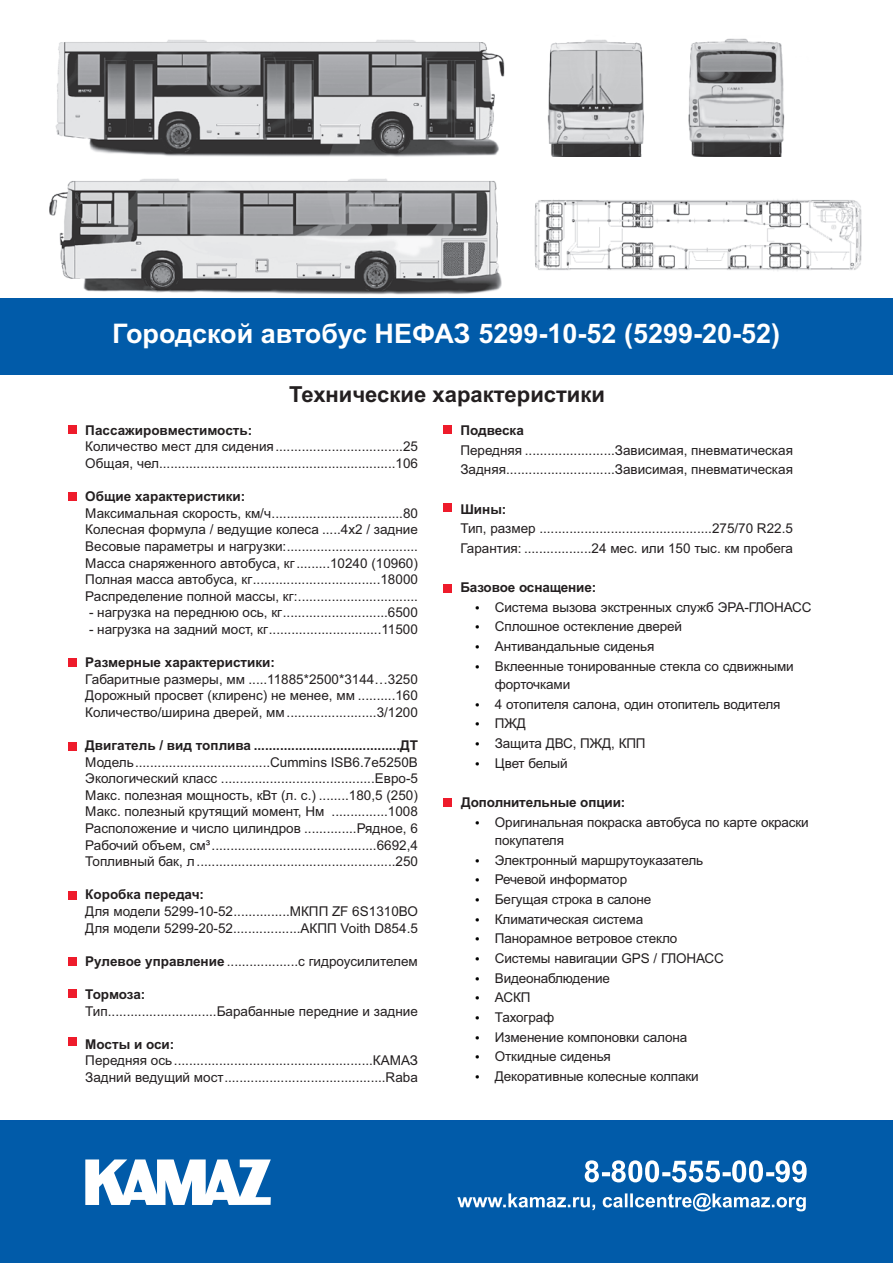
<style>
.page{position:relative;width:893px;height:1263px;background:#fff}
.page>*{position:absolute;margin:0;border:0;box-sizing:border-box;transform-origin:0 0}
.t1{font:700 27px "Arial";color:#fff}
.t2{font:700 22.05px "Arial";color:#231f20}
.t3{font:13.5px/19.6px "Arial";letter-spacing:-.01em;color:#231f20}
.t4{font:700 13.5px "Arial";color:#231f20}
.s1{font-weight:700}
</style>
<div class="page">
<div style="left:68px;top:425px;width:9px;height:9px;background:#ee1b2b"></div>
<div style="left:0;top:1122px;width:893px;height:141px;background:#015ba9"></div>
<svg style="left:85px;top:1159px;width:186px;height:46px"></svg>
<div style="left:68px;top:742px;width:9px;height:8px;background:#ee1b2b"></div>
<div style="left:68px;top:891px;width:9px;height:9px;background:#ee1b2b"></div>
<div style="left:68px;top:989px;width:9px;height:8px;background:#ee1b2b"></div>
<div style="left:68px;top:1037px;width:9px;height:9px;background:#ee1b2b"></div>
<div style="left:68px;top:492px;width:9px;height:8px;background:#ee1b2b"></div>
<div style="left:68px;top:957px;width:9px;height:8px;background:#ee1b2b"></div>
<div style="left:68px;top:658px;width:9px;height:9px;background:#ee1b2b"></div>
<img style="left:49px;top:39px;width:813px;height:256px">
<img style="left:512px;top:38px;width:300px;height:118px">
<div style="left:0;top:298px;width:893px;height:76px;background:#015ba9"></div>
<svg style="left:457px;top:1193px;width:349px;height:18px"></svg>
<svg style="left:585px;top:1160px;width:222px;height:22px"></svg>
<div style="left:443px;top:425px;width:8px;height:9px;background:#ee1b2b"></div>
<div style="left:443px;top:584px;width:8px;height:8px;background:#ee1b2b"></div>
<div style="left:443px;top:503px;width:8px;height:9px;background:#ee1b2b"></div>
<div style="left:443px;top:798px;width:8px;height:8px;background:#ee1b2b"></div>
<h1 class="t1" style="left:112px;top:323px;width:669px">Городской автобус НЕФАЗ 5299-10-52 (5299-20-52)</h1>
<h2 class="t2" style="left:289px;top:386px;width:318px">Технические характеристики</h2>
<p class="t4" style="left:85px;top:425px;width:168px">Пассажировместимость:</p>
<p class="t3" style="left:85px;top:440px;width:334px;line-height:16.6px">Количество мест для сидения..................................25<br>Общая, чел...............................................................106</p>
<p class="t4" style="left:85px;top:491px;width:161px">Общие характеристики:</p>
<p class="t3" style="left:85px;top:506px;width:334px;line-height:16.6px;text-align:justify">Максимальная скорость, км/ч...................................80<br>Колесная формула / ведущие колеса .....4х2 / задние Весовые параметры и нагрузки:...................................<br>Масса снаряженного автобуса, кг.........10240 (10960)<br>Полная масса автобуса, кг..................................18000<br>Распределение полной массы, кг:................................</p>
<p class="t3" style="left:89px;top:604px;width:330px">- нагрузка на переднюю ось, кг............................6500</p>
<p class="t3" style="left:89px;top:621px;width:330px">- нагрузка на задний мост, кг..............................11500</p>
<p class="t4" style="left:85px;top:657px;width:191px">Размерные характеристики:</p>
<p class="t3" style="left:85px;top:672px;width:334px;line-height:16.6px;text-align:justify">Габаритные размеры, мм .....11885*2500*3144…3250<br>Дорожный просвет (клиренс) не менее, мм ..........160<br>Количество/ширина дверей, мм........................3/1200</p>
<p class="t4" style="left:85px;top:740px;width:334px">Двигатель / вид топлива .......................................ДТ</p>
<p class="t3" style="left:85px;top:755px;width:334px;line-height:16.6px;text-align:justify">Модель....................................Cummins ISB6.7е5250B Экологический класс .........................................Евро-5<br>Макс. полезная мощность, кВт (л. с.) ........180,5 (250)<br>Макс. полезный крутящий момент, Нм ...............1008<br>Расположение и число цилиндров ..............Рядное, 6<br>Рабочий объем, см³............................................6692,4<br>Топливный бак, л .....................................................250</p>
<p class="t4" style="left:85px;top:890px;width:120px">Коробка передач:</p>
<p class="t3" style="left:85px;top:904px;width:334px;line-height:16.6px">Для модели 5299-10-52...............МКПП ZF 6S1310ВО<br>Для модели 5299-20-52..................АКПП Voith D854.5</p>
<p class="t3" style="left:85px;top:952px;width:334px"><span class="s1">Рулевое управление</span> ...................с гидроусилителем</p>
<p class="t4" style="left:85px;top:989px;width:62px">Тормоза:</p>
<p class="t3" style="left:85px;top:1002px;width:334px">Тип.............................Барабанные передние и задние</p>
<p class="t4" style="left:85px;top:1039px;width:91px">Мосты и оси:</p>
<p class="t3" style="left:85px;top:1053px;width:334px;line-height:16.6px">Передняя ось.....................................................КАМАЗ<br>Задний ведущий мост...........................................Raba</p>
<p class="t4" style="left:460px;top:425px;width:65px">Подвеска</p>
<p class="t3" style="left:460px;top:441px;width:334px">Передняя ........................Зависимая, пневматическая<br>Задняя.............................Зависимая, пневматическая</p>
<p class="t4" style="left:460px;top:504px;width:48px">Шины:</p>
<p class="t3" style="left:460px;top:520px;width:334px">Тип, размер ..............................................275/70 R22.5<br>Гарантия: ..................24 мес. или 150 тыс. км пробега</p>
<p class="t4" style="left:460px;top:582px;width:137px">Базовое оснащение:</p>
<p class="t3" style="left:495px;top:598px;width:318px">Система вызова экстренных служб ЭРА-ГЛОНАСС Сплошное остекление дверей<br>Антивандальные сиденья<br>Вклеенные тонированные стекла со сдвижными</p>
<p class="t3" style="left:495px;top:676px;width:287px">форточками<br>4 отопителя салона, один отопитель водителя<br>ПЖД<br>Защита ДВС, ПЖД, КПП<br>Цвет белый</p>
<p class="t4" style="left:461px;top:797px;width:166px">Дополнительные опции:</p>
<p class="t3" style="left:495px;top:814px;width:315px;line-height:18.3px">Оригинальная покраска автобуса по карте окраски покупателя</p>
<p class="t3" style="left:495px;top:851px;width:231px">Электронный маршрутоуказатель<br>Речевой информатор<br>Бегущая строка в салоне<br>Климатическая система<br>Панорамное ветровое стекло<br>Системы навигации GPS / ГЛОНАСС<br>Видеонаблюдение<br>АСКП<br>Тахограф<br>Изменение компоновки салона<br>Откидные сиденья<br>Декоративные колесные колпаки</p>
</div>
